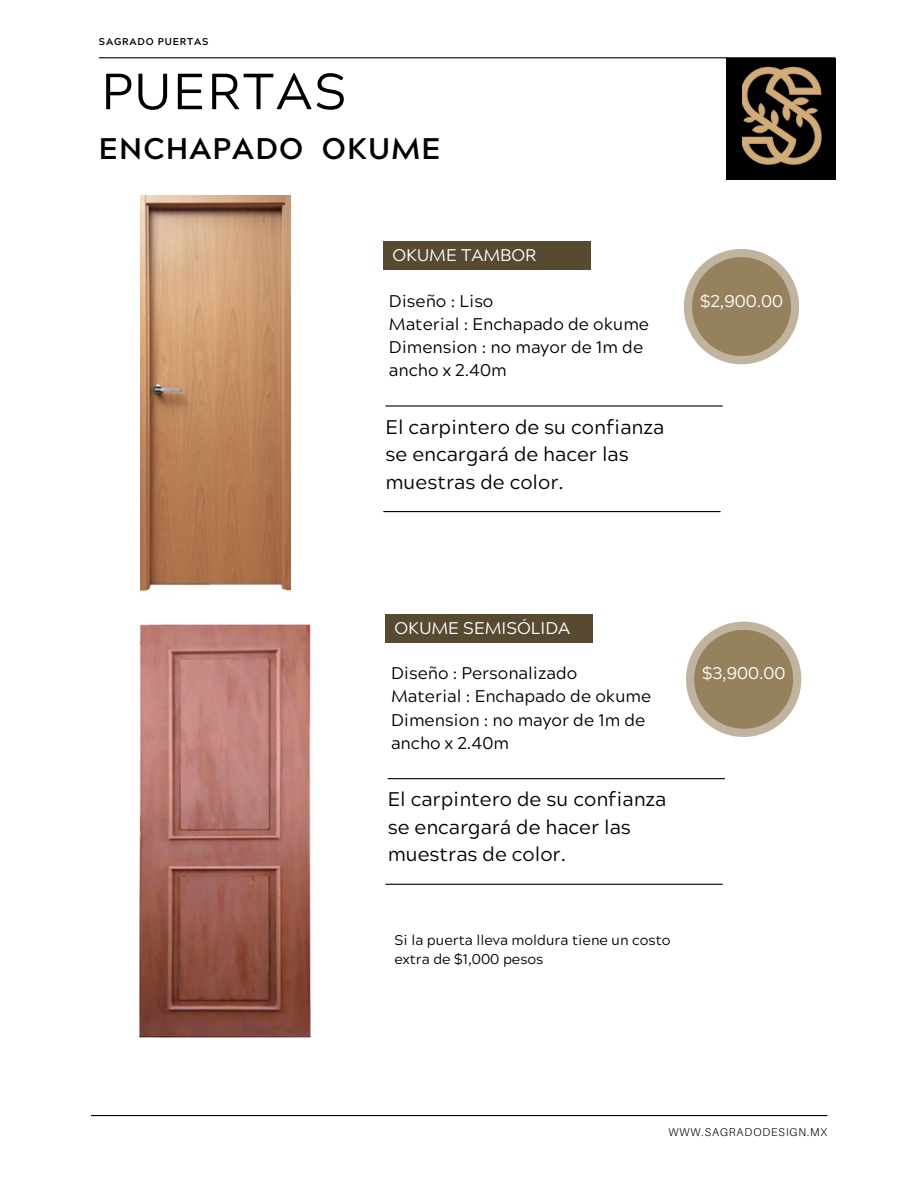
<style>
.page{position:relative;width:918px;height:1186px;background:#fff}
.page>*{position:absolute;margin:0;border:0;box-sizing:border-box;transform-origin:0 0}
.t1{font:50.7px "Acherus Grotesque";letter-spacing:.04em;color:#000}
.t2{font:700 29.85px "Acherus Grotesque";letter-spacing:.04em;color:#000}
.t3{font:19.65px/27.5px "Acherus Grotesque";color:#000}
.t4{font:16.95px/23.2px "Acherus Grotesque";color:#000}
.t5{font:16.95px "Acherus Grotesque";color:#fff}
.t6{font:14.1px/19px "Acherus Grotesque";color:#000}
.t7{font:300 11.25px "Aileron";letter-spacing:.08em;color:#000}
.t8{font:700 9.9px "Acherus Grotesque";letter-spacing:.08em;color:#000}
</style>
<div class="page">
<hr style="left:99px;top:57px;width:736px;height:1px;background:#000">
<hr style="left:91px;top:1115px;width:736px;height:1px;background:#000">
<div style="left:726px;top:58px;width:109px;height:122px;background:#000"></div>
<img style="left:742px;top:59px;width:94px;height:115px">
<hr style="left:386px;top:405px;width:337px;height:1px;background:#000">
<hr style="left:383px;top:511px;width:338px;height:1px;background:#000">
<div style="left:383px;top:242px;width:208px;height:28px;background:#584a30"></div>
<div style="left:684px;top:249px;width:115px;height:115px;background:#c1b49f;border-radius:50%"></div>
<div style="left:692px;top:257px;width:99px;height:99px;background:#96815d;border-radius:50%"></div>
<img style="left:140px;top:196px;width:151px;height:397px">
<hr style="left:388px;top:778px;width:337px;height:1px;background:#000">
<hr style="left:386px;top:884px;width:337px;height:1px;background:#000">
<div style="left:386px;top:614px;width:207px;height:29px;background:#584a30"></div>
<svg style="left:686px;top:621px;width:115px;height:116px;background:#c2b5a0"></svg>
<div style="left:694px;top:630px;width:99px;height:99px;background:#96815d;border-radius:50%"></div>
<img style="left:139px;top:624px;width:171px;height:413px">
<h4 class="t8" style="left:99px;top:38px;width:111px">SAGRADO PUERTAS</h4>
<p class="t1" style="left:101px;top:71px;width:247px">PUERTAS</p>
<p class="t2" style="left:99px;top:137px;width:343px">ENCHAPADO OKUME</p>
<h5 class="t5" style="left:392px;top:248px;width:146px">OKUME TAMBOR</h5>
<h3 class="t4" style="left:389px;top:291px;width:262px">Diseño : Liso<br>Material : Enchapado de okume<br>Dimension : no mayor de 1m de ancho x 2.40m</h3>
<p class="t3" style="left:386px;top:416px;width:280px">El carpintero de su confianza se encargará de hacer las muestras de color.</p>
<h4 class="t5" style="left:700px;top:294px;width:85px">$2,900.00</h4>
<h5 class="t5" style="left:395px;top:621px;width:177px">OKUME SEMISÓLIDA</h5>
<h5 class="t4" style="left:391px;top:664px;width:262px">Diseño : Personalizado<br>Material : Enchapado de okume<br>Dimension : no mayor de 1m de ancho x 2.40m</h5>
<h3 class="t3" style="left:388px;top:788px;width:280px">El carpintero de su confianza se encargará de hacer las muestras de color.</h3>
<p class="t6" style="left:395px;top:932px;width:278px">Si la puerta lleva moldura tiene un costo extra de $1,000 pesos</p>
<h6 class="t5" style="left:702px;top:666px;width:85px">$3,900.00</h6>
<h5 class="t7" style="left:668px;top:1125px;width:161px">WWW.SAGRADODESIGN.MX</h5>
</div>
